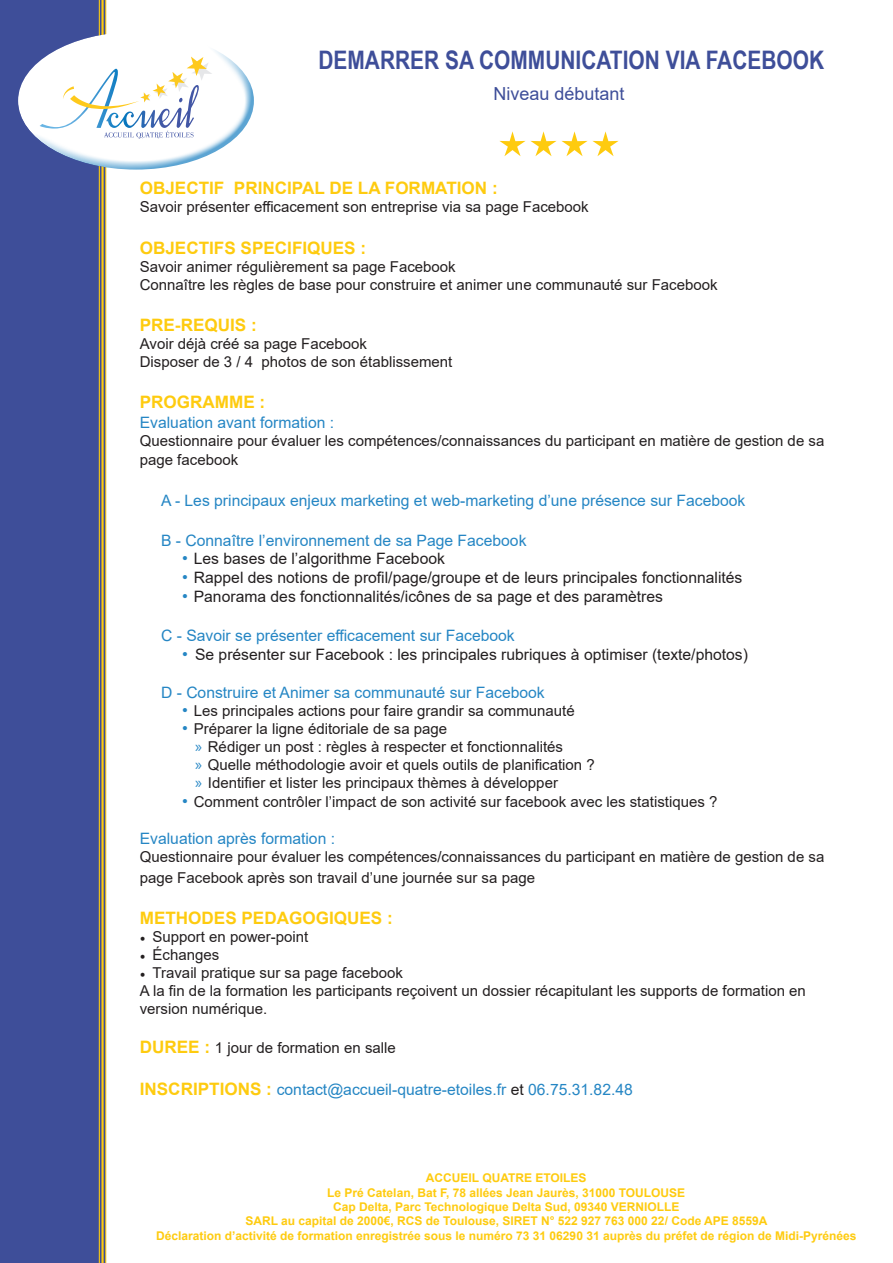
<style>
.page{position:relative;width:893px;height:1263px;background:#fff}
.page>*{position:absolute;margin:0;border:0;box-sizing:border-box;transform-origin:0 0}
.t1{font:700 25.5px "Arial Narrow";color:#3e4e99}
.t2{font:18px "Arial";color:#3e4e99}
.t3{font:700 17.1px "Arial";color:#fecb0f}
.t4{font:15.75px "Arial";color:#2586c4}
.t5{font:15.75px "Arial";color:#231f20}
.t6{font:15px/18.9px "Arial";color:#231f20}
.t7{font:700 12px "Arial";color:#fecb0f}
.s1{font-size:16.5px;color:#2586c4}
.s2{font-family:"Myriad Pro";font-size:16.5px;color:#2586c4}
.s3{font-family:"Minion Pro"}
.s4{font-weight:700;font-size:17.1px;color:#fecb0f}
.s5{color:#231f20}
</style>
<div class="page">
<svg style="left:104px;top:0;width:3px;height:1263px;background:#afa37e"></svg>
<svg style="left:100px;top:0;width:4px;height:1263px;background:#a5904e"></svg>
<div style="left:0;top:0;width:100px;height:1263px;background:#3e4e99"></div>
<div style="left:16px;top:32px;width:215px;height:118px;background:#fff;opacity:.75"></div>
<div style="left:31px;top:45px;width:223px;height:126px;background:#2586c4;opacity:.75"></div>
<svg style="left:40px;top:57px;width:172px;height:82px"></svg>
<svg style="left:499px;top:131px;width:120px;height:25px"></svg>
<p class="t1" style="left:318px;top:40px;width:507px">DEMARRER SA COMMUNICATION VIA FACEBOOK</p>
<p class="t2" style="left:493px;top:82px;width:133px">Niveau débutant</p>
<p class="t3" style="left:140px;top:176px;width:359px">OBJECTIF PRINCIPAL DE LA FORMATION :</p>
<p class="t6" style="left:140px;top:198px;width:450px">Savoir présenter efficacement son entreprise via sa page Facebook</p>
<p class="t3" style="left:140px;top:235px;width:228px">OBJECTIFS SPECIFIQUES :</p>
<p class="t6" style="left:140px;top:257px;width:317px">Savoir animer régulièrement sa page Facebook</p>
<p class="t6" style="left:140px;top:275px;width:579px">Connaître les règles de base pour construire et animer une communauté sur Facebook</p>
<p class="t3" style="left:140px;top:313px;width:118px">PRE-REQUIS :</p>
<p class="t6" style="left:140px;top:334px;width:229px">Avoir déjà créé sa page Facebook</p>
<p class="t6" style="left:140px;top:352px;width:314px">Disposer de 3 / 4 photos de son établissement</p>
<p class="t3" style="left:140px;top:390px;width:127px">PROGRAMME :</p>
<p class="t4" style="left:140px;top:412px;width:196px">Evaluation avant formation :</p>
<p class="t6" style="left:140px;top:431px;width:686px">Questionnaire pour évaluer les compétences/connaissances du participant en matière de gestion de sa page facebook</p>
<p class="t4" style="left:161px;top:490px;width:586px">A - Les principaux enjeux marketing et web-marketing d’une présence sur Facebook</p>
<p class="t4" style="left:161px;top:529px;width:367px">B - Connaître l’environnement de sa Page Facebook</p>
<p class="t5" style="left:182px;top:548px;width:264px"><span class="s1">•</span> Les bases de l’algorithme Facebook</p>
<p class="t5" style="left:182px;top:567px;width:562px"><span class="s1">•</span> Rappel des notions de profil/page/groupe et de leurs principales fonctionnalités</p>
<p class="t5" style="left:182px;top:586px;width:482px"><span class="s1">•</span> Panorama des fonctionnalités/icônes de sa page et des paramètres</p>
<p class="t4" style="left:161px;top:625px;width:355px">C - Savoir se présenter efficacement sur Facebook</p>
<p class="t5" style="left:182px;top:644px;width:567px"><span class="s1">•</span> Se présenter sur Facebook : les principales rubriques à optimiser (texte/photos)</p>
<p class="t4" style="left:161px;top:681px;width:385px">D - Construire et Animer sa communauté sur Facebook</p>
<p class="t6" style="left:182px;top:701px;width:394px"><span class="s1">•</span> Les principales actions pour faire grandir sa communauté</p>
<p class="t6" style="left:182px;top:719px;width:266px"><span class="s1">•</span> Préparer la ligne éditoriale de sa page</p>
<p class="t6" style="left:195px;top:737px;width:369px"><span class="s2">»</span> Rédiger un post : règles à respecter et fonctionnalités</p>
<p class="t6" style="left:195px;top:755px;width:401px"><span class="s2">»</span> Quelle méthodologie avoir et quels outils de planification ?</p>
<p class="t6" style="left:195px;top:773px;width:364px"><span class="s2">»</span> Identifier et lister les principaux thèmes à développer</p>
<p class="t6" style="left:182px;top:792px;width:537px"><span class="s1">•</span> Comment contrôler l’impact de son activité sur facebook avec les statistiques ?</p>
<p class="t4" style="left:140px;top:828px;width:197px">Evaluation après formation :</p>
<p class="t6" style="left:140px;top:847px;width:686px;line-height:20.5px">Questionnaire pour évaluer les compétences/connaissances du participant en matière de gestion de sa page Facebook après son travail d’une journée sur sa page</p>
<p class="t3" style="left:140px;top:906px;width:254px">METHODES PEDAGOGIQUES :</p>
<p class="t6" style="left:140px;top:927px;width:170px"><span class="s3">•</span> Support en power-point</p>
<p class="t6" style="left:140px;top:945px;width:81px"><span class="s3">•</span> Échanges</p>
<p class="t6" style="left:140px;top:963px;width:265px"><span class="s3">•</span> Travail pratique sur sa page facebook</p>
<p class="t6" style="left:140px;top:982px;width:668px;line-height:18px">A la fin de la formation les participants reçoivent un dossier récapitulant les supports de formation en version numérique.</p>
<p class="t6" style="left:140px;top:1038px;width:258px"><span class="s4">DUREE :</span> 1 jour de formation en salle</p>
<p class="t4" style="left:140px;top:1078px;width:495px"><span class="s4">INSCRIPTIONS :</span> contact@accueil-quatre-etoiles.fr <span class="s5">et</span> 06.75.31.82.48</p>
<p class="t7" style="left:426px;top:1169px;width:162px">ACCUEIL QUATRE ETOILES</p>
<p class="t7" style="left:327px;top:1184px;width:359px">Le Pré Catelan, Bat F, 78 allées Jean Jaurès, 31000 TOULOUSE</p>
<p class="t7" style="left:333px;top:1198px;width:348px">Cap Delta, Parc Technologique Delta Sud, 09340 VERNIOLLE</p>
<p class="t7" style="left:245px;top:1213px;width:524px">SARL au capital de 2000€, RCS de Toulouse, SIRET N° 522 927 763 000 22/ Code APE 8559A</p>
<p class="t7" style="left:156px;top:1227px;width:702px">Déclaration d’activité de formation enregistrée sous le numéro 73 31 06290 31 auprès du préfet de région de Midi-Pyrénées</p>
</div>
